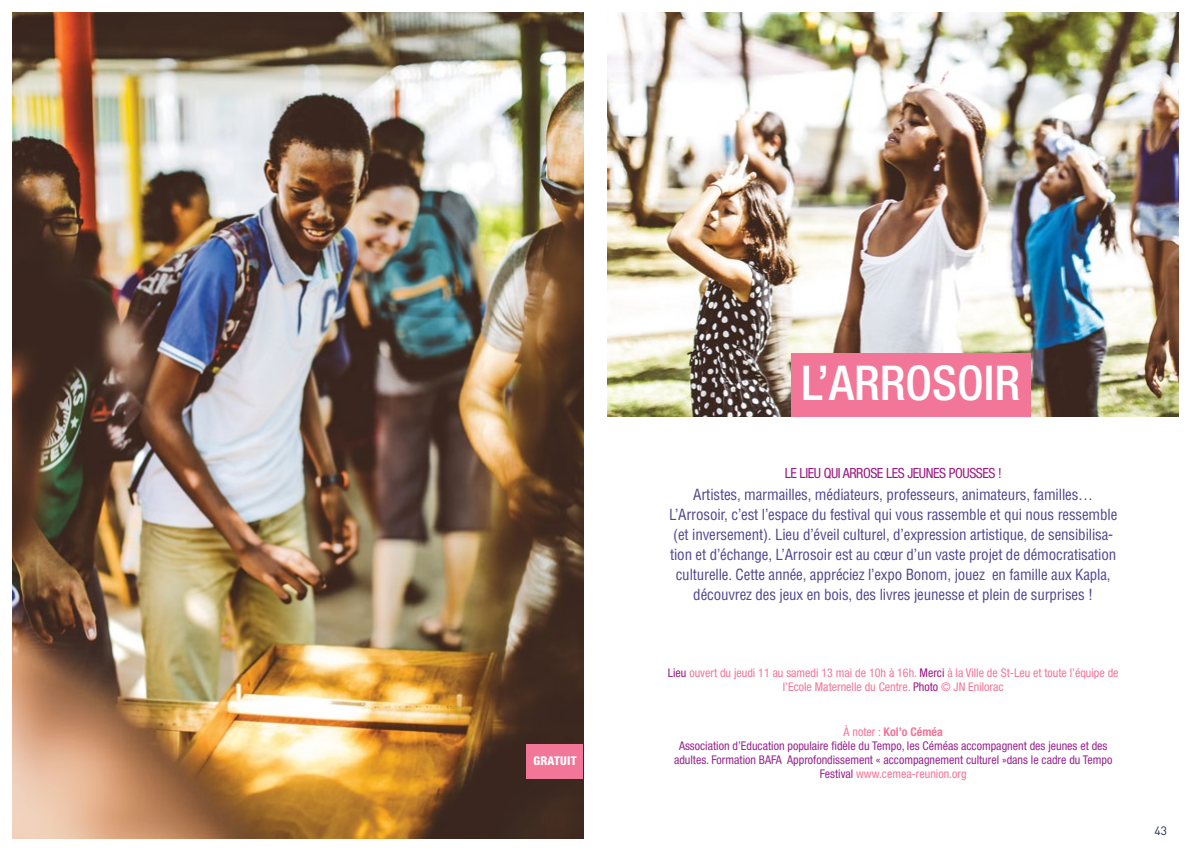
<style>
.page{position:relative;width:1191px;height:851px;background:#fff}
.page>*{position:absolute;margin:0;border:0;box-sizing:border-box;transform-origin:0 0}
.t1{font:500 condensed 48px "Helvetica Neue LT Std";color:#fff}
.t2{font:condensed 15px/20px "Helvetica";letter-spacing:-.01em;color:#52448f;text-align:center}
.t3{font:condensed 14px "Helvetica Neue LT Std";letter-spacing:-.03em;color:#9c1a82}
.t4{font:800 condensed 12.2px "Helvetica Neue LT Pro";letter-spacing:.02em;color:#fff}
.t5{font:condensed 12px/14px "Helvetica Neue LT Pro";color:#98258f;text-align:center}
.t6{font:condensed 12px/14px "Helvetica Neue LT Pro";color:#f27698;text-align:center}
.t7{font:12px "DIN Pro";color:#1a2855}
.s1{color:#9c1a82}
.s2{color:#f27698}
.s3{font-weight:700;color:#f27698}
</style>
<div class="page">
<img style="left:12px;top:13px;width:571px;height:825px">
<img style="left:608px;top:13px;width:570px;height:403px">
<div style="left:791px;top:353px;width:239px;height:63px;background:#f27698"></div>
<div style="left:527px;top:744px;width:56px;height:34px;background:#f27698"></div>
<p class="t4" style="left:533px;top:752px;width:45px">GRATUIT</p>
<h1 class="t1" style="left:801px;top:354px;width:220px">L’ARROSOIR</h1>
<p class="t3" style="left:785px;top:465px;width:218px">LE LIEU QUI ARROSE LES JEUNES POUSSES !</p>
<p class="t2" style="left:669px;top:484px;width:450px">Artistes, marmailles, médiateurs, professeurs, animateurs, familles… L’Arrosoir, c’est l’espace du festival qui vous rassemble et qui nous ressemble (et inversement). Lieu d’éveil culturel, d’expression artistique, de sensibilisa&shy;tion et d’échange, L’Arrosoir est au cœur d’un vaste projet de démocratisation culturelle. Cette année, appréciez l’expo Bonom, jouez en famille aux Kapla, découvrez des jeux en bois, des livres jeunesse et plein de surprises !</p>
<p class="t6" style="left:668px;top:665px;width:452px"><span class="s1">Lieu</span> ouvert du jeudi 11 au samedi 13 mai de 10h à 16h. <span class="s1">Merci</span> à la Ville de St-Leu et toute l’équipe de l’Ecole Maternelle du Centre. <span class="s1">Photo</span> © JN Enilorac</p>
<p class="t5" style="left:674px;top:724px;width:440px"><span class="s2">à noter :</span> <span class="s3">Kol’o Céméa<br></span>Association d’Education populaire fidèle du Tempo, les Céméas accompagnent des jeunes et des adultes. Formation BAFA Approfondissement « accompagnement culturel »dans le cadre du Tempo Festival <span class="s2">www.cemea-reunion.org</span></p>
<p class="t7" style="left:1154px;top:822px;width:14px">43</p>
</div>
